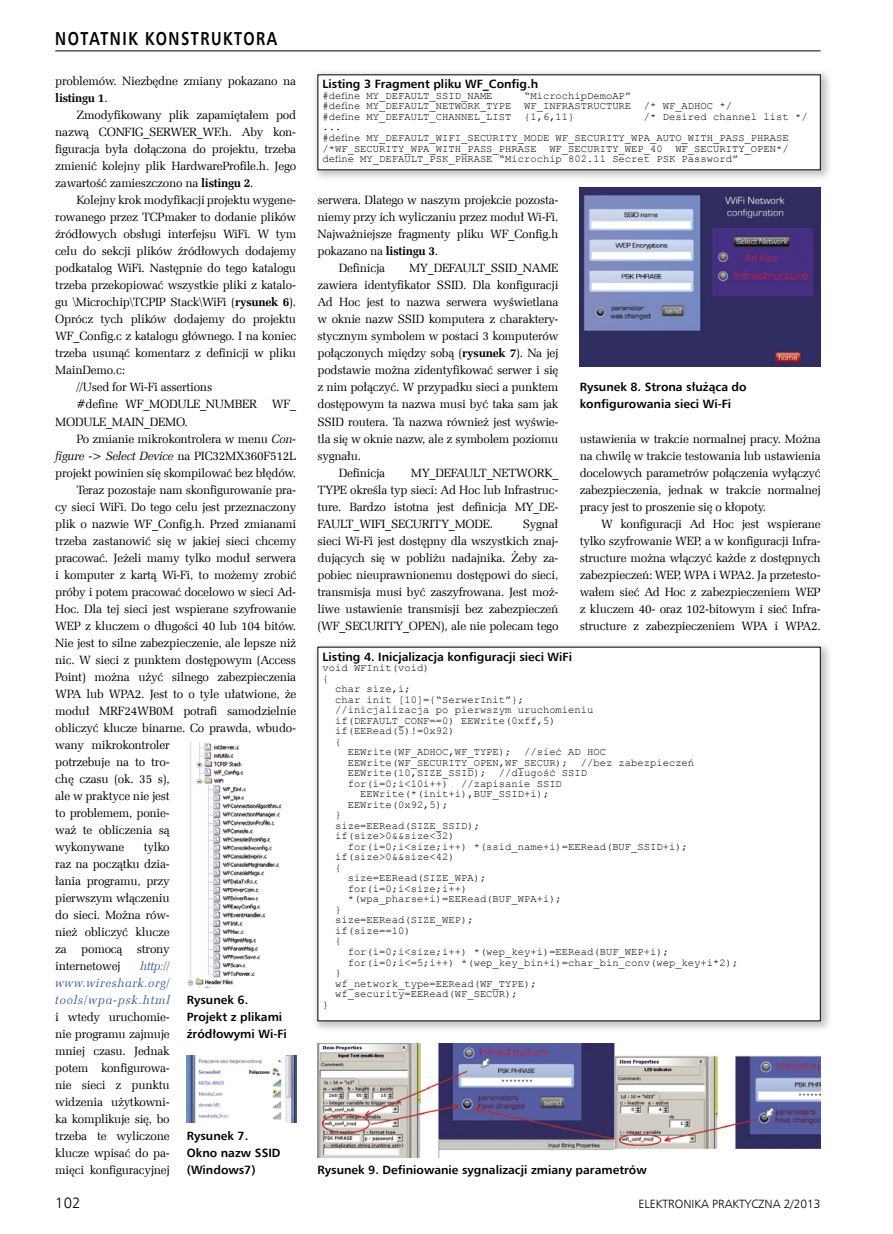
<style>
.page{position:relative;width:893px;height:1234px;background:#fff}
.page>*{position:absolute;margin:0;border:0;box-sizing:border-box;transform-origin:0 0}
.t1{font:700 18.75px "Humnst 777 EU";letter-spacing:.1em;color:#000;scale:.8 1}
.t2{font:15px "Humnst 777 Lt EU";color:#000}
._1_Body{font:12px/17px "Zapf Ellipt EU";letter-spacing:-.02em;color:#000;text-align:justify}
._4_Podpis{font:700 12px/17px "Humnst 777 EU";color:#000}
.t3{font:12px "Humnst 777 Lt EU";color:#000}
._6_Listing{font:10.5px "Courier New";color:#000}
.s1{font-weight:700}
.s2{font-style:italic}
.s3{font-style:italic;color:#3c5ba3}
</style>
<div class="page">
<hr style="left:55px;top:51px;width:766px;height:1px;background:#000">
<div style="left:311px;top:68px;width:522px;height:114px;background:#000;opacity:.25"></div>
<div style="left:318px;top:75px;width:502px;height:95px;background:#fff"></div>
<div style="left:311px;top:640px;width:522px;height:393px;background:#000;opacity:.25"></div>
<div style="left:318px;top:647px;width:502px;height:373px;background:#fff"></div>
<img style="left:188px;top:742px;width:94px;height:244px">
<img style="left:187px;top:1055px;width:109px;height:67px">
<img style="left:580px;top:187px;width:241px;height:180px">
<img style="left:317px;top:1043px;width:504px;height:114px">
<h1 class="t1" style="left:55px;top:27px;width:279px">NOTATNIK KONSTRUKTORA</h1>
<p class="_1_Body" style="left:55px;top:73px;width:242px">problemów. Niezbędne zmiany pokazano na <span class="s1">listingu 1</span>.</p>
<p class="_1_Body" style="left:55px;top:107px;width:242px;text-indent:21px">Zmodyfikowany plik zapamiętałem pod nazwą CONFIG_SERWER_WF.h. Aby kon&shy;figuracja była dołączona do projektu, trzeba zmienić kolejny plik HardwareProfile.h. Jego zawartość zamieszczono na <span class="s1">listingu 2</span>.</p>
<p class="_1_Body" style="left:55px;top:192px;width:242px;text-indent:21px">Kolejny krok modyfikacji projektu wygene&shy;rowanego przez TCPmaker to dodanie plików źródłowych obsługi interfejsu WiFi. W tym celu do sekcji plików źródłowych dodajemy podkatalog WiFi. Następnie do tego katalogu trzeba przekopiować wszystkie pliki z katalo&shy;gu \Microchip\TCPIP Stack\WiFi (<span class="s1">rysunek 6</span>).<br>Oprócz tych plików dodajemy do projektu WF_Config.c z katalogu głównego. I na koniec trzeba usunąć komentarz z definicji w pliku MainDemo.c:</p>
<p class="_1_Body" style="left:77px;top:379px;width:137px">//Used for Wi-Fi assertions</p>
<p class="_1_Body" style="left:55px;top:396px;width:242px;text-indent:21px">#define WF_MODULE_NUMBER WF_<br>MODULE_MAIN_DEMO.</p>
<p class="_1_Body" style="left:55px;top:430px;width:242px;text-indent:21px">Po zmianie mikrokontrolera w menu <span class="s2">Con&shy;figure -&gt; Select Device</span> na PIC32MX360F512L projekt powinien się skompilować bez błędów.</p>
<p class="_1_Body" style="left:55px;top:481px;width:242px;text-align:left;text-indent:21px">Teraz pozostaje nam skonfigurowanie pra&shy;cy sieci WiFi. Do tego celu jest przeznaczony plik o nazwie WF_Config.h. Przed zmianami trzeba zastanowić się w jakiej sieci chcemy pracować. Jeżeli mamy tylko moduł serwera i komputer z kartą Wi-Fi, to możemy zrobić próby i potem pracować docelowo w sieci Ad-Hoc. Dla tej sieci jest wspierane szyfrowanie WEP z kluczem o długości 40 lub 104 bitów.<br>Nie jest to silne zabezpieczenie, ale lepsze niż nic. W sieci z punktem dostępowym (Access Point) można użyć silnego zabezpieczenia WPA lub WPA2. Jest to o tyle ułatwione, że moduł MRF24WB0M potrafi samodzielnie obliczyć klucze binarne. Co prawda, wbudo&shy;wany mikrokontroler<br>potrzebuje na to tro-<br>chę czasu (ok. 35 s),<br>ale w praktyce nie jest<br>to problemem, ponie-<br>waż te obliczenia są<br>wykonywane</p>
<p class="_4_Podpis" style="left:322px;top:76px;width:217px">Listing 3 Fragment pliku WF_Config.h</p>
<p class="_6_Listing" style="left:322px;top:89px;width:172px">#define MY_DEFAULT_SSID_NAME</p>
<p class="_6_Listing" style="left:524px;top:89px;width:109px">“MicrochipDemoAP”</p>
<p class="_6_Listing" style="left:322px;top:100px;width:411px">#define MY_DEFAULT_NETWORK_TYPE WF_INFRASTRUCTURE /* WF_ADHOC */</p>
<p class="_6_Listing" style="left:322px;top:110px;width:254px">#define MY_DEFAULT_CHANNEL_LIST {1,6,11}</p>
<p class="_6_Listing" style="left:644px;top:110px;width:165px">/* Desired channel list */</p>
<p class="_6_Listing" style="left:322px;top:121px;width:20px">...</p>
<p class="_6_Listing" style="left:322px;top:131px;width:468px">#define MY_DEFAULT_WIFI_SECURITY_MODE WF_SECURITY_WPA_AUTO_WITH_PASS_PHRASE</p>
<p class="_6_Listing" style="left:322px;top:142px;width:468px">/*WF_SECURITY_WPA_WITH_PASS_PHRASE WF_SECURITY_WEP_40 WF_SECURITY_OPEN*/</p>
<p class="_6_Listing" style="left:322px;top:152px;width:417px">define MY_DEFAULT_PSK_PHRASE “Microchip 802.11 Secret PSK Password”</p>
<p class="_1_Body" style="left:317px;top:192px;width:242px">serwera. Dlatego w naszym projekcie pozosta&shy;niemy przy ich wyliczaniu przez moduł Wi-Fi.<br>Najważniejsze fragmenty pliku WF_Config.h pokazano na <span class="s1">listingu 3</span>.</p>
<p class="_1_Body" style="left:339px;top:260px;width:48px">Definicja</p>
<p class="_1_Body" style="left:317px;top:260px;width:242px;text-indent:92px">MY_DEFAULT_SSID_NAME zawiera identyfikator SSID. Dla konfiguracji Ad Hoc jest to nazwa serwera wyświetlana w oknie nazw SSID komputera z charaktery&shy;stycznym symbolem w postaci 3 komputerów połączonych między sobą (<span class="s1">rysunek 7</span>). Na jej podstawie można zidentyfikować serwer i się z nim połączyć. W przypadku sieci a punktem dostępowym ta nazwa musi być taka sam jak SSID routera. Ta nazwa również jest wyświe&shy;tla się w oknie nazw, ale z symbolem poziomu sygnału.</p>
<p class="_1_Body" style="left:339px;top:464px;width:48px">Definicja</p>
<p class="_4_Podpis" style="left:580px;top:378px;width:168px">Rysunek 8. Strona służąca do konfigurowania sieci Wi-Fi</p>
<p class="_1_Body" style="left:580px;top:430px;width:242px">ustawienia w trakcie normalnej pracy. Można na chwilę w trakcie testowania lub ustawienia docelowych parametrów połączenia wyłączyć zabezpieczenia, jednak w trakcie normalnej pracy jest to proszenie się o kłopoty.</p>
<p class="_1_Body" style="left:580px;top:515px;width:242px;text-indent:21px">W konfiguracji Ad Hoc jest wspierane tylko szyfrowanie WEP, a w konfiguracji Infra&shy;structure można włączyć każde z dostępnych zabezpieczeń: WEP, WPA i WPA2. Ja przetesto&shy;wałem sieć Ad Hoc z zabezpieczeniem WEP z kluczem 40- oraz 102-bitowym i sieć Infra&shy;structure z zabezpieczeniem WPA i WPA2.</p>
<p class="_1_Body" style="left:317px;top:464px;width:242px;text-indent:93px">MY_DEFAULT_NETWORK_ TYPE określa typ sieci: Ad Hoc lub Infrastruc&shy;ture. Bardzo istotna jest definicja MY_DE-FAULT_WIFI_SECURITY_MODE.</p>
<p class="_1_Body" style="left:317px;top:515px;width:242px;text-indent:205px">Sygnał sieci Wi-Fi jest dostępny dla wszystkich znaj&shy;dujących się w pobliżu nadajnika. Żeby za&shy;pobiec nieuprawnionemu dostępowi do sieci, transmisja musi być zaszyfrowana. Jest moż&shy;liwe ustawienie transmisji bez zabezpieczeń (WF_SECURITY_OPEN), ale nie polecam tego</p>
<p class="_4_Podpis" style="left:322px;top:647px;width:251px">Listing 4. Inicjalizacja konfiguracji sieci WiFi</p>
<p class="_6_Listing" style="left:322px;top:661px;width:109px">void WFInit(void)</p>
<p class="_6_Listing" style="left:322px;top:672px;width:8px">{</p>
<p class="_6_Listing" style="left:335px;top:682px;width:77px">char size,i;</p>
<p class="_6_Listing" style="left:335px;top:693px;width:191px">char init [10]={“SerwerInit”};</p>
<p class="_6_Listing" style="left:335px;top:703px;width:260px">//inicjalizacja po pierwszym uruchomieniu</p>
<p class="_6_Listing" style="left:335px;top:714px;width:222px">if(DEFAULT_CONF==0) EEWrite(0xff,5)</p>
<p class="_6_Listing" style="left:335px;top:724px;width:121px">if(EERead(5)!=0x92)</p>
<p class="_6_Listing" style="left:335px;top:735px;width:8px">{</p>
<p class="_6_Listing" style="left:348px;top:745px;width:260px">EEWrite(WF_ADHOC,WF_TYPE); //sieć AD HOC</p>
<p class="_6_Listing" style="left:348px;top:756px;width:348px">EEWrite(WF_SECURITY_OPEN,WF_SECUR); //bez zabezpieczeń</p>
<p class="_6_Listing" style="left:348px;top:766px;width:241px">EEWrite(10,SIZE_SSID); //długość SSID</p>
<p class="_6_Listing" style="left:348px;top:777px;width:216px">for(i=0;i&lt;10i++) //zapisanie SSID</p>
<p class="_6_Listing" style="left:360px;top:787px;width:191px">EEWrite(*(init+i),BUF_SSID+i);</p>
<p class="_6_Listing" style="left:348px;top:798px;width:102px">EEWrite(0x92,5);</p>
<p class="_6_Listing" style="left:335px;top:808px;width:8px">}</p>
<p class="_6_Listing" style="left:335px;top:819px;width:146px">size=EERead(SIZE_SSID);</p>
<p class="_6_Listing" style="left:335px;top:829px;width:121px">if(size&gt;0&amp;&amp;size&lt;32)</p>
<p class="_6_Listing" style="left:348px;top:840px;width:342px">for(i=0;i&lt;size;i++) *(ssid_name+i)=EERead(BUF_SSID+i);</p>
<p class="_6_Listing" style="left:335px;top:850px;width:121px">if(size&gt;0&amp;&amp;size&lt;42)</p>
<p class="_6_Listing" style="left:335px;top:861px;width:8px">{</p>
<p class="_6_Listing" style="left:348px;top:871px;width:140px">size=EERead(SIZE_WPA);</p>
<p class="_6_Listing" style="left:348px;top:882px;width:121px">for(i=0;i&lt;size;i++)</p>
<p class="_6_Listing" style="left:348px;top:892px;width:216px">*(wpa_pharse+i)=EERead(BUF_WPA+i);</p>
<p class="_6_Listing" style="left:335px;top:903px;width:8px">}</p>
<p class="_6_Listing" style="left:335px;top:913px;width:140px">size=EERead(SIZE_WEP);</p>
<p class="_6_Listing" style="left:335px;top:924px;width:77px">if(size==10)</p>
<p class="_6_Listing" style="left:335px;top:934px;width:8px">{</p>
<p class="_6_Listing" style="left:348px;top:945px;width:323px">for(i=0;i&lt;size;i++) *(wep_key+i)=EERead(BUF_WEP+i);</p>
<p class="_6_Listing" style="left:348px;top:955px;width:392px">for(i=0;i&lt;=5;i++) *(wep_key_bin+i)=char_bin_conv(wep_key+i*2);</p>
<p class="_6_Listing" style="left:335px;top:966px;width:8px">}</p>
<p class="_6_Listing" style="left:335px;top:976px;width:203px">wf_network_type=EERead(WF_TYPE);</p>
<p class="_6_Listing" style="left:335px;top:987px;width:184px">wf_security=EERead(WF_SECUR);</p>
<p class="_1_Body" style="left:55px;top:838px;width:116px;text-indent:89px">tylko raz na początku dzia&shy;łania programu, przy pierwszym włączeniu do sieci. Można rów&shy;nież obliczyć klucze za pomocą strony internetowej</p>
<p class="_1_Body" style="left:55px;top:957px;width:116px;text-indent:85px"><span class="s3">http:// www.wireshark.org/ tools/wpa-psk.html </span>i wtedy uruchomie&shy;nie programu zajmuje mniej czasu. Jednak potem konfigurowa&shy;nie sieci z punktu widzenia użytkowni&shy;ka komplikuje się, bo trzeba te wyliczone klucze wpisać do pa&shy;mięci konfiguracyjnej</p>
<p class="_4_Podpis" style="left:187px;top:991px;width:63px">Rysunek 6.</p>
<p class="_6_Listing" style="left:322px;top:997px;width:8px">}</p>
<p class="_4_Podpis" style="left:187px;top:1008px;width:102px">Projekt z plikami źródłowymi Wi-Fi</p>
<p class="_4_Podpis" style="left:187px;top:1127px;width:95px">Rysunek 7.<br>Okno nazw SSID (Windows7)</p>
<p class="_4_Podpis" style="left:317px;top:1161px;width:331px">Rysunek 9. Definiowanie sygnalizacji zmiany parametrów</p>
<p class="t2" style="left:55px;top:1193px;width:27px">102</p>
<p class="t3" style="left:638px;top:1196px;width:184px">ELEKTRONIKA PRAKTYCZNA 2/2013</p>
</div>
